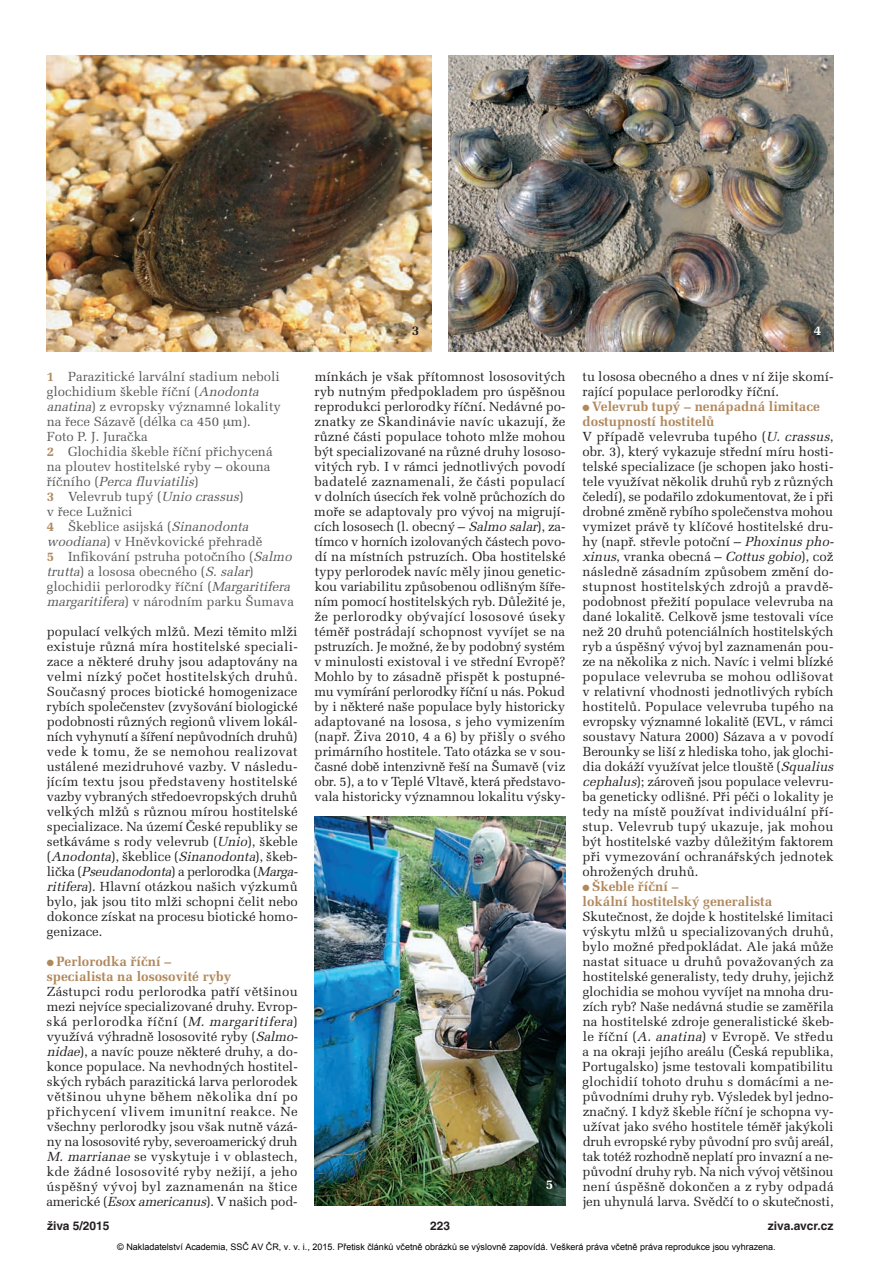
<style>
.page{position:relative;width:893px;height:1263px;background:#fff}
.page>*{position:absolute;margin:0;border:0;box-sizing:border-box;transform-origin:0 0}
.t1{font:700 13.5px/15px "Melior CE";color:#b0885d}
.t2{font:700 13.5px "Melior CE";color:#fff}
.t3{font:700 13.5px "Melior CE";color:#231f20}
.t4{font:13.2px/15px "Melior CE";color:#231f20}
.t5{font:13.2px/15px "Melior CE";color:#57585a}
.t6{font:700 12px "Helvetica CE";color:#231f20}
.t7{font:9px "Arial";color:#000}
.s1{font-weight:700;color:#b0885d}
.s2{font-style:italic}
</style>
<div class="page">
<img style="left:315px;top:816px;width:251px;height:389px">
<img style="left:449px;top:55px;width:384px;height:296px">
<img style="left:47px;top:55px;width:385px;height:296px">
<p class="t5" style="left:47px;top:371px;width:249px"><span class="s1">1</span> Parazitické larvální stadium neboli glochidium škeble říční (<span class="s2">Anodonta anatina</span>) z evropsky významné lokality na řece Sázavě (délka ca 450 m).<br>Foto P. J. Juračka<br><span class="s1">2</span> Glochidia škeble říční přichycená<br>na ploutev hostitelské ryby – okouna<br>ř í č n í h o ( <span class="s2">Perca fluviatilis</span>)<br><span class="s1">3</span> Velevrub tupý (<span class="s2">Unio crassus</span>)<br>v řece Lužnici<br><span class="s1">4</span> Škeblice asijská (<span class="s2">Sinanodonta woodiana</span>) v Hněvkovické přehradě<br><span class="s1">5</span> Infikování pstruha potočního (<span class="s2">Salmo trutta</span>) a lososa obecného (<span class="s2">S. salar</span>) glochidii perlorodky říční (<span class="s2">Margaritifera margaritifera</span>) v národním parku Šumava</p>
<p class="t4" style="left:47px;top:626px;width:255px">populací velkých mlžů. Mezi těmito mlži existuje různá míra hostitelské speciali&shy;zace a některé druhy jsou adaptovány na velmi nízký počet hostitelských druhů.<br>Současný proces biotické homogenizace rybích společenstev (zvyšování biologické podobnosti různých regionů vlivem lokál&shy;ních vyhynutí a šíření nepůvodních druhů) vede k tomu, že se nemohou realizovat ustálené mezidruhové vazby. V následu&shy;jícím textu jsou představeny hostitelské vazby vybraných středoevropských druhů velkých mlžů s různou mírou hostitelské specializace. Na území České republiky se setkáváme s rody velevrub (<span class="s2">Unio</span>), škeble ( <span class="s2">Anodonta</span>) , š k e b l i c e ( <span class="s2">Sinanodonta</span>) , š k e b - l i č k a ( <span class="s2">Pseudanodonta</span>) a p e r l o r o d k a ( <span class="s2">Marga - ritifera</span>). Hlavní otázkou našich výzkumů bylo, jak jsou tito mlži schopni čelit nebo dokonce získat na procesu biotické homo&shy;genizace.</p>
<p class="t1" style="left:47px;top:956px;width:186px">● Perlorodka říční – specialista na lososovité ryby</p>
<p class="t4" style="left:47px;top:986px;width:255px">Zástupci rodu perlorodka patří většinou mezi nejvíce specializované druhy. Evrop&shy;ská perlorodka říční (<span class="s2">M. margaritifera</span>) využívá výhradně lososovité ryby (<span class="s2">Salmo&shy;nidae</span>), a navíc pouze některé druhy, a do - konce populace. Na nevhodných hostitel&shy;ských rybách parazitická larva perlorodek většinou uhyne během několika dní po přichycení vlivem imunitní reakce. Ne všechny perlorodky jsou však nutně vázá&shy;ny na lososovité ryby, severoamerický druh <span class="s2">M. marrianae</span>se vyskytuje i v oblastech, kde žádné lososovité ryby nežijí, a jeho úspěšný vývoj byl zaznamenán na štice americké (<span class="s2">Esox americanus</span>). V našich pod-</p>
<p class="t3" style="left:412px;top:326px;width:9px">3</p>
<p class="t2" style="left:814px;top:326px;width:9px">4</p>
<p class="t4" style="left:314px;top:371px;width:253px;text-align:justify">mínkách je však přítomnost lososovitých ryb nutným předpokladem pro úspěšnou re produkci perlorodky říční. Nedávné po - znatky ze Skandinávie navíc ukazují, že různé části populace tohoto mlže mohou být specializované na různé druhy lososo&shy;vitých ryb. I v rámci jednotlivých povodí badatelé zaznamenali, že části populací v dolních úsecích řek volně průchozích do moře se adaptovaly pro vývoj na migrují&shy;cích lososech (l. obecný – <span class="s2">Salmo salar</span>), za - tímco v horních izolovaných částech povo&shy;dí na místních pstruzích. Oba hostitelské typy perlorodek navíc měly jinou genetic&shy;kou variabilitu způsobenou odlišným šíře&shy;ním pomocí hostitelských ryb. Důležité je, že perlorodky obývající lososové úseky téměř postrádají schopnost vyvíjet se na pstruzích. Je možné, že by podobný systém v minulosti existoval i ve střední Evropě?<br>Mohlo by to zásadně přispět k postupné&shy;mu vymírání perlorodky říční u nás. Pokud by i některé naše populace byly historicky adaptované na lososa, s jeho vymizením (např. Živa 2010, 4 a 6) by přišly o svého primárního hostitele. Tato otázka se v sou&shy;časné době intenzivně řeší na Šumavě (viz obr. 5), a to v Teplé Vltavě, která představo - vala historicky významnou lokalitu výsky-</p>
<p class="t4" style="left:583px;top:371px;width:252px">tu lososa obecného a dnes v ní žije skomí - rající populace perlorodky říční.</p>
<p class="t1" style="left:583px;top:401px;width:239px">● Velevrub tupý – nenápadná limitace dostupností hostitelů</p>
<p class="t4" style="left:582px;top:431px;width:255px">V případě velevruba tupého (<span class="s2">U. crassus</span>, obr. 3), který vykazuje střední míru hosti&shy;telské specializace (je schopen jako hosti&shy;tele využívat několik druhů ryb z různých čeledí), se podařilo zdokumentovat, že i při drobné změně rybího společenstva mohou vymizet právě ty klíčové hostitelské dru&shy;hy (např. střevle potoční – <span class="s2">Phoxinus pho&shy;xinus</span>, vranka ob e c n á – <span class="s2">Cottus gobio</span>) , c o ž následně zásadním způsobem změní do - stupnost hostitelských zdrojů a pravdě - podobnost přežití populace velevruba na dané lokalitě. Celkově jsme testovali více než 20 druhů potenciálních hostitelských ryb a úspěšný vývoj byl zaznamenán pou&shy;ze na několika z nich. Navíc i velmi blízké populace velevruba se mohou odlišovat v relativní vhodnosti jednotlivých rybích hostitelů. Populace velevruba tupého na evropsky významné lokalitě (EVL, v rámci soustavy Natura 2000) Sázava a v povodí Berounky se liší z hlediska toho, jak glochi - dia dokáží využívat jelce tlouště (<span class="s2">Squalius cephalus</span>); zároveň jsou populace velevru&shy;ba geneticky odlišné. Při péči o lokality je tedy na místě používat individuální pří&shy;stup. Velevrub tupý ukazuje, jak mohou být hostitelské vazby důležitým faktorem při vymezování ochranářských jednotek ohrožených druhů.</p>
<p class="t1" style="left:583px;top:881px;width:191px">● Škeble říční –<br>lokální hostitelský generalista</p>
<p class="t4" style="left:582px;top:911px;width:253px;text-align:justify">Skutečnost, že dojde k hostitelské limitaci výskytu mlžů u specializovaných druhů, bylo možné předpokládat. Ale jaká může nastat situace u druhů považovaných za hostitelské generalisty, tedy druhy, jejichž glochidia se mohou vyvíjet na mnoha dru&shy;zích ryb? Naše nedávná studie se zaměřila na hostitelské zdroje generalistické škeb&shy;le říční (<span class="s2">A. anatina</span>) v Evropě. Ve středu a na okraji jejího areálu (Česká republika, Portugalsko) jsme testovali kompatibilitu glochidií tohoto druhu s domácími a ne - původními druhy ryb. Výsledek byl jedno - značný. I když škeble říční je schopna vy - užívat jako svého hostitele téměř jakýkoli druh evropské ryby původní pro svůj areál, tak totéž rozhodně neplatí pro invazní a ne - původní druhy ryb. Na nich vývoj většinou není úspěšně dokončen a z ryby odpadá jen uhynulá larva. Svědčí to o skutečnosti,</p>
<p class="t2" style="left:546px;top:1180px;width:9px">5</p>
<p class="t6" style="left:47px;top:1221px;width:64px">živa 5/2015</p>
<p class="t6" style="left:430px;top:1221px;width:22px">223</p>
<p class="t6" style="left:768px;top:1221px;width:67px">ziva.avcr.cz</p>
<p class="t7" style="left:117px;top:1241px;width:660px">© Nakladatelství Academia, SSČ AV ČR, v. v. i., 2015. Přetisk článků včetně obrázků se výslovně zapovídá. Veškerá práva včetně práva reprodukce jsou vyhrazena.</p>
</div>
